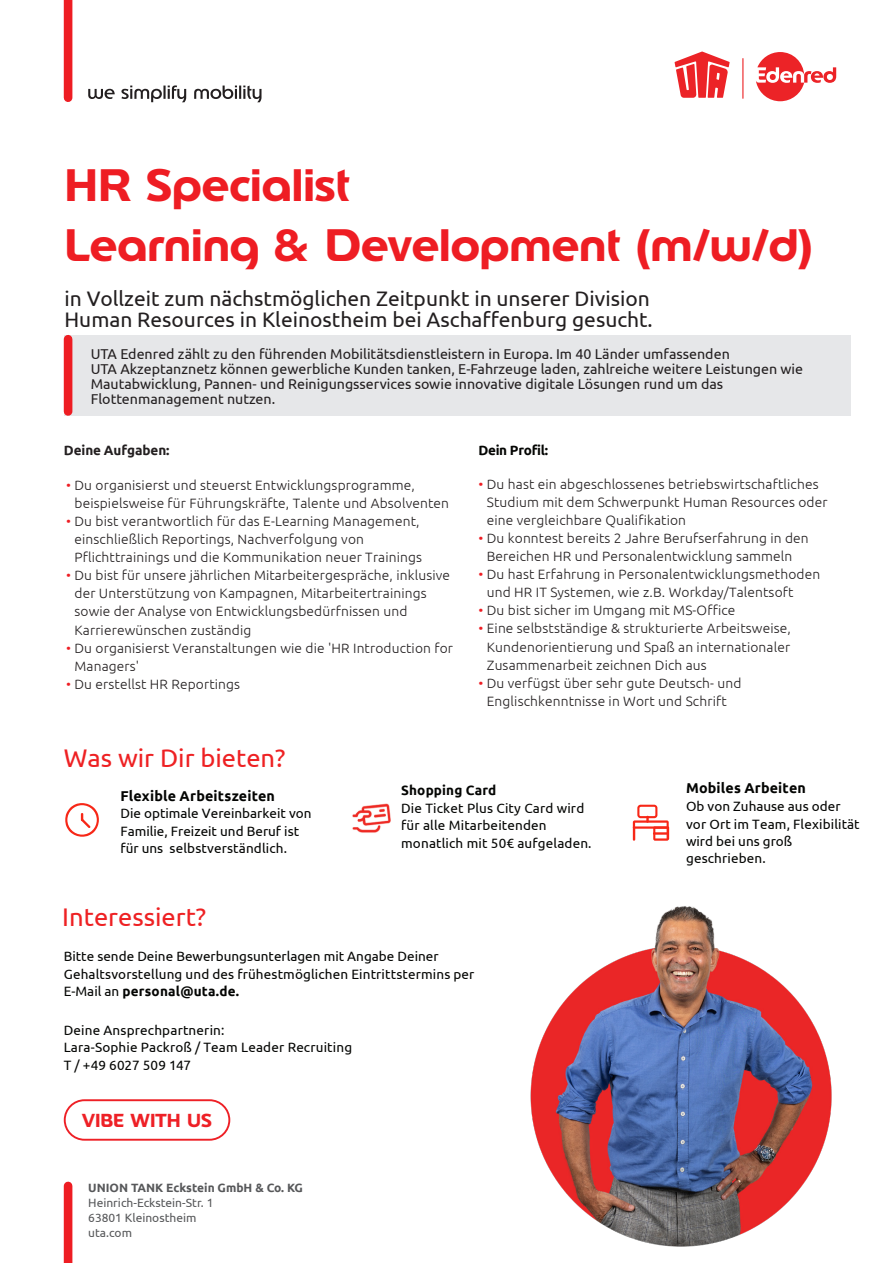
<style>
.page{position:relative;width:893px;height:1263px;background:#fff}
.page>*{position:absolute;margin:0;border:0;box-sizing:border-box;transform-origin:0 0}
.H3_23_27_6pt_Ubuntu{font:700 45px/60px "Edenred";color:#ee1d23}
.UTA_Copy_10pt{font:25.5px "Ubuntu";color:#ee2123}
.H3_23_27_6pt_Ubuntu-2{font:21px/21px "Ubuntu";color:#231f20}
.t1{font:18.6px "Edenred Bold 3 DAS Regular";color:#ee2026}
.H3_23_27_6pt_Ubuntu-3{font:14.25px/15px "Ubuntu";color:#231f20}
.UTA_Copy_10pt-2{font:700 14.25px "Ubuntu";letter-spacing:.01em;color:#040503}
.UTA_Copy_9pt_80{font:300 13.5px/18px "Ubuntu";letter-spacing:.01em;color:#231f20}
.UTA_Copy_10pt-3{font:13.5px/17.5px "Ubuntu";letter-spacing:.01em;color:#040503}
.UTA_Copy_10pt-4{font:13.5px/17.5px "Ubuntu";letter-spacing:.01em;color:#040503}
.UTA_Copy_9pt_80-2{font:700 13.5px "Ubuntu";letter-spacing:-.005em;color:#231f20}
.UTA_Copy_9pt_80-3{font:700 13.5px "Ubuntu";letter-spacing:-.02em;color:#040503}
.Imprint_8_10pt_Ubunt{font:12px "Ubuntu";color:#57585a}
.Imprint_Headline_8_1{font:700 12px "Ubuntu";color:#57585a}
.s1{font-style:inherit}
.s2{color:#ee1d23}
.s3{font-weight:700}
</style>
<div class="page">
<div style="left:64px;top:335px;width:786px;height:80px;background:#e6e7e9"></div>
<div style="left:64px;top:1186px;width:8px;height:77px;background:#ee1d23"></div>
<div style="left:64px;top:339px;width:8px;height:72px;background:#ee1d23"></div>
<div style="left:64px;top:0;width:8px;height:98px;background:#ee1d23"></div>
<svg style="left:88px;top:85px;width:173px;height:17px"></svg>
<hr style="left:742px;top:58px;width:1px;height:41px;background:#ec2327">
<svg style="left:756px;top:52px;width:80px;height:49px"></svg>
<svg style="left:675px;top:52px;width:55px;height:46px"></svg>
<svg style="left:65px;top:803px;width:34px;height:34px"></svg>
<svg style="left:633px;top:805px;width:36px;height:36px"></svg>
<svg style="left:64px;top:1099px;width:166px;height:42px"></svg>
<img style="left:530px;top:906px;width:302px;height:341px">
<img style="left:352px;top:803px;width:39px;height:30px">
<p class="H3_23_27_6pt_Ubuntu" style="left:64px;top:155px;width:751px">HR Specialist<br>Learning &amp; Development (m/w/d)</p>
<p class="H3_23_27_6pt_Ubuntu-2" style="left:64px;top:287px;width:590px">in Vollzeit zum nächstmöglichen Zeitpunkt in unserer Division<br>Human Resources in Kleinostheim bei <span class="s1">Aschaffenburg</span> gesucht.</p>
<p class="H3_23_27_6pt_Ubuntu-3" style="left:91px;top:346px;width:714px">UTA Edenred zählt zu den führenden Mobilitätsdienstleistern in Europa. Im 40 Länder umfassenden<br>UTA Akzeptanznetz können gewerbliche Kunden tanken, E-Fahrzeuge laden, zahlreiche weitere Leistungen wie Mautabwicklung, Pannen- und Reinigungsservices sowie innovative digitale Lösungen rund um das Flottenmanagement nutzen.</p>
<p class="UTA_Copy_9pt_80-2" style="left:64px;top:442px;width:107px">Deine Aufgaben:</p>
<p class="UTA_Copy_9pt_80-3" style="left:478px;top:442px;width:71px">Dein Profil:</p>
<p class="UTA_Copy_9pt_80" style="left:75px;top:476px;width:376px;text-indent:-8px"><span class="s2">•</span> Du organisierst und steuerst Entwicklungsprogramme, beispielsweise für Führungskräfte, Talente und Absolventen</p>
<p class="UTA_Copy_9pt_80" style="left:75px;top:512px;width:349px;text-indent:-8px"><span class="s2">•</span> Du bist verantwortlich für das E-Learning Management, einschließlich Reportings, Nachverfolgung von<br>Pflichttrainings und die Kommunikation neuer Trainings</p>
<p class="UTA_Copy_9pt_80" style="left:75px;top:566px;width:377px;text-indent:-8px"><span class="s2">•</span> Du bist für unsere jährlichen Mitarbeitergespräche, inklusive der Unterstützung von Kampagnen, Mitarbeitertrainings sowie der Analyse von Entwicklungsbedürfnissen und Karrierewünschen zuständig</p>
<p class="UTA_Copy_9pt_80" style="left:75px;top:638px;width:380px;text-indent:-8px"><span class="s2">•</span> Du organisierst Veranstaltungen wie die 'HR Introduction for<br>Managers'</p>
<p class="UTA_Copy_9pt_80" style="left:66px;top:674px;width:176px"><span class="s2">•</span> Du erstellst HR Reportings</p>
<p class="UTA_Copy_9pt_80" style="left:487px;top:475px;width:342px;text-indent:-8px"><span class="s2">•</span> Du hast ein abgeschlossenes betriebswirtschaftliches<br>Studium mit dem Schwerpunkt Human Resources oder eine vergleichbare Qualifikation</p>
<p class="UTA_Copy_9pt_80" style="left:478px;top:529px;width:332px;text-align:center"><span class="s2">•</span> Du konntest bereits 2 Jahre Berufserfahrung in den<br>Bereichen HR und Personalentwicklung sammeln</p>
<p class="UTA_Copy_9pt_80" style="left:487px;top:565px;width:335px;text-indent:-8px"><span class="s2">•</span> Du hast Erfahrung in Personalentwicklungsmethoden und HR IT Systemen, wie z.B. Workday/Talentsoft</p>
<p class="UTA_Copy_9pt_80" style="left:478px;top:601px;width:259px"><span class="s2">•</span> Du bist sicher im Umgang mit MS-Office</p>
<p class="UTA_Copy_9pt_80" style="left:487px;top:619px;width:306px;text-align:justify;text-indent:-8px"><span class="s2">•</span> Eine selbstständige &amp; strukturierte Arbeitsweise, Kundenorientierung und Spaß an internationaler Zusammenarbeit zeichnen Dich aus</p>
<p class="UTA_Copy_9pt_80" style="left:478px;top:673px;width:265px;text-align:center"><span class="s2">•</span> Du verfügst über sehr gute Deutsch- und<br>Englischkenntnisse in Wort und Schrift</p>
<p class="UTA_Copy_10pt" style="left:64px;top:742px;width:223px">Was wir <span class="s1">Dir</span> bieten?</p>
<p class="UTA_Copy_10pt-2" style="left:120px;top:787px;width:156px">Flexible Arbeitszeiten</p>
<p class="UTA_Copy_10pt-3" style="left:120px;top:804px;width:193px">Die optimale Vereinbarkeit von<br>Familie<span class="s1">, Freizeit</span> und Beruf ist für uns selbstverständlich.</p>
<p class="UTA_Copy_10pt-4" style="left:401px;top:781px;width:192px"><span class="s3">Shopping Card<br></span>Die Ticket Plus City Card wird für alle Mitarbeitenden monatlich mit 50€ aufgeladen.</p>
<p class="UTA_Copy_10pt-2" style="left:686px;top:779px;width:121px">Mobiles Arbeiten</p>
<p class="UTA_Copy_10pt-3" style="left:686px;top:797px;width:175px">Ob von Zuhause aus oder vor Ort im Team, Flexibilität wird bei uns groß geschrieben.</p>
<p class="UTA_Copy_10pt" style="left:62px;top:901px;width:145px">Interessiert?</p>
<p class="UTA_Copy_10pt-3" style="left:64px;top:947px;width:412px">Bitte sende <span class="s1">Deine</span> Bewerbungsunterlagen mit Angabe <span class="s1">Deiner<br></span>Gehaltsvorstellung und des frühestmöglichen Eintrittstermins per<br>E-Mail an <span class="s3">personal@uta.de.</span></p>
<p class="UTA_Copy_10pt-3" style="left:64px;top:1021px;width:290px"><span class="s1">Deine</span> Ansprechpartnerin:<br>Lara-Sophie Packroß / <span class="s1">Team Leader Recruiting<br></span>T / +49 6027 509 147</p>
<h3 class="t1" style="left:82px;top:1107px;width:131px">VIBE WITH US</h3>
<p class="Imprint_Headline_8_1" style="left:88px;top:1180px;width:216px">UNION TANK Eckstein GmbH &amp; Co. KG</p>
<p class="Imprint_8_10pt_Ubunt" style="left:88px;top:1195px;width:127px">Heinrich-Eckstein-Str. 1</p>
<p class="Imprint_8_10pt_Ubunt" style="left:88px;top:1210px;width:110px">63801 Kleinostheim</p>
<p class="Imprint_8_10pt_Ubunt" style="left:88px;top:1225px;width:45px">uta.com</p>
</div>
